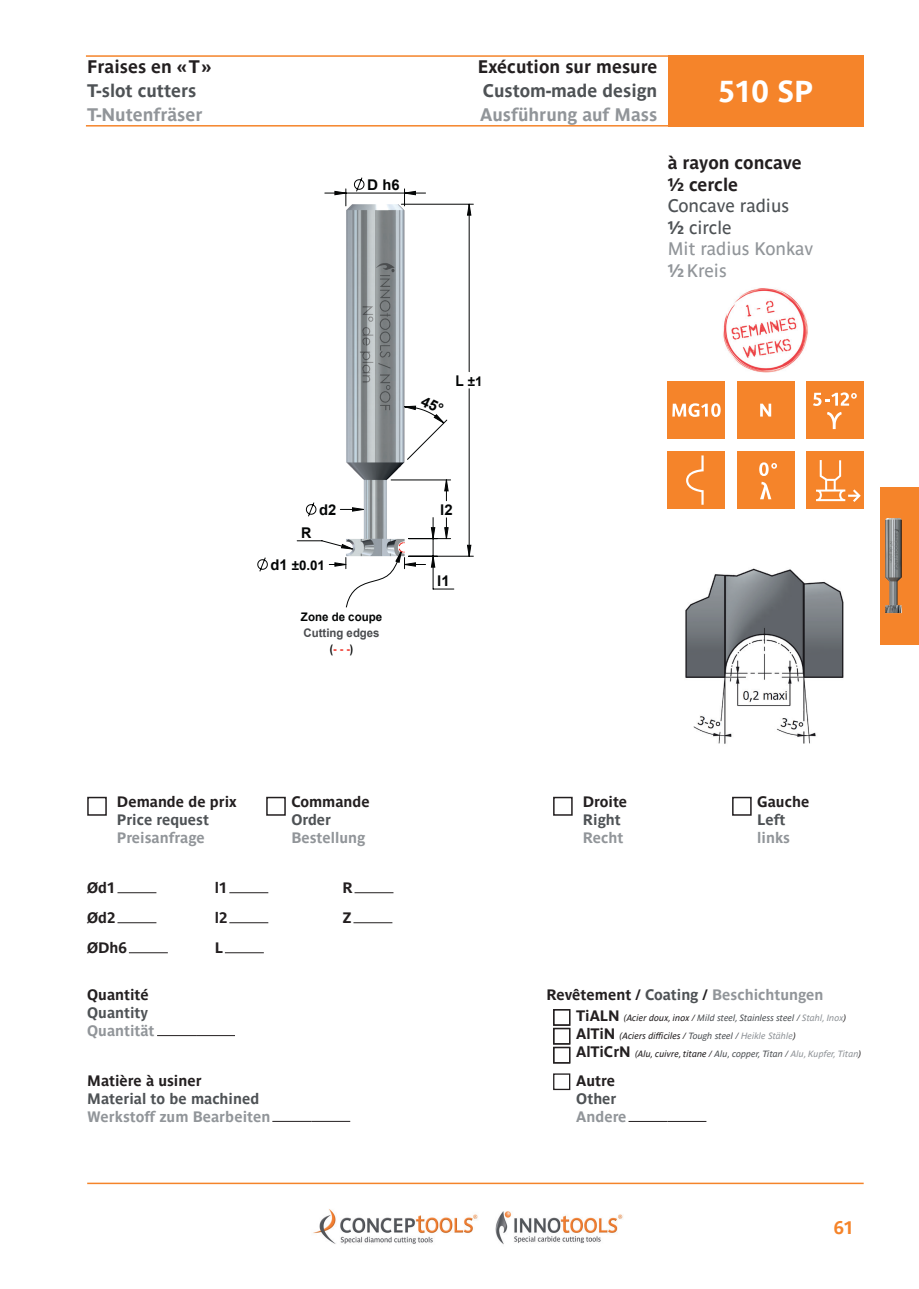
<style>
.page{position:relative;width:919px;height:1289px;background:#fff}
.page>*{position:absolute;margin:0;border:0;box-sizing:border-box;transform-origin:0 0}
.t1{font:700 30px "Parisine Std";color:#fff}
.t2{font:700 18px/21.6px "Parisine Std";color:#231f20}
.t3{font:18px/21.6px "Parisine Std";color:#919599}
.t4{font:700 18px "Parisine Std";color:#4e5255}
.t5{font:700 18px "Parisine Std";color:#919599}
.t6{font:700 18px "Parisine Std";color:#f5842a}
.t7{font:700 15px "Parisine Std";color:#919599}
.t8{font:700 15px "Parisine Std";color:#231f20}
.t9{font:700 15px "Parisine Std";color:#4e5255}
.t10{font:700 14.85px "Arial";color:#030505}
.t11{font:700 14.85px "Arial";color:#030505;scale:.96 1}
.t12{font:700 13.35px "Arial";color:#030505}
.t13{font:700 11.85px/16px "Arial";color:#4a4c4f;text-align:center;scale:.96 1}
.t14{font:700 11.85px "Arial";color:#030505}
.t15{font:italic 9px/18px "Parisine Std";color:#231f20}
.s1{color:#4e5255}
.s2{font-weight:700;color:#4e5255}
.s3{font-weight:700}
.s4{font-size:14.85px}
.s5{color:#030505}
.s6{color:#ee2d23}
.s7{color:#231f20}
.s8{font-weight:700;font-style:normal;font-size:15px}
.s9{color:#919599}
</style>
<div class="page">
<hr style="left:87px;top:1182px;width:776px;height:2px;background:#f5842a">
<img style="left:313px;top:1209px;width:165px;height:35px">
<img style="left:495px;top:1211px;width:128px;height:34px">
<div style="left:880px;top:486px;width:38px;height:158px;background:#f5842a"></div>
<div style="left:667px;top:55px;width:196px;height:71px;background:#f5842a"></div>
<hr style="left:86px;top:125px;width:593px;height:1px;background:#f5842a">
<hr style="left:86px;top:55px;width:593px;height:2px;background:#f5842a">
<div style="left:553px;top:1009px;width:17px;height:16px;border:1px solid #231f20"></div>
<div style="left:553px;top:1027px;width:17px;height:17px;border:1px solid #231f20"></div>
<div style="left:553px;top:1046px;width:17px;height:17px;border:1px solid #231f20"></div>
<div style="left:553px;top:1073px;width:17px;height:17px;border:1px solid #231f20"></div>
<div style="left:87px;top:796px;width:20px;height:19px;border:2px solid #231f20"></div>
<div style="left:266px;top:796px;width:20px;height:19px;border:2px solid #231f20"></div>
<hr style="left:117px;top:892px;width:39px;height:1px;background:#231f20">
<hr style="left:229px;top:892px;width:39px;height:1px;background:#231f20">
<hr style="left:354px;top:892px;width:39px;height:1px;background:#231f20">
<hr style="left:117px;top:922px;width:39px;height:1px;background:#231f20">
<hr style="left:229px;top:922px;width:39px;height:1px;background:#231f20">
<hr style="left:353px;top:922px;width:39px;height:1px;background:#231f20">
<hr style="left:129px;top:952px;width:39px;height:1px;background:#231f20">
<hr style="left:225px;top:952px;width:39px;height:1px;background:#231f20">
<div style="left:553px;top:796px;width:19px;height:19px;border:2px solid #231f20"></div>
<div style="left:732px;top:796px;width:19px;height:19px;border:2px solid #231f20"></div>
<hr style="left:157px;top:1035px;width:39px;height:1px;background:#231f20">
<hr style="left:196px;top:1035px;width:39px;height:1px;background:#231f20">
<hr style="left:272px;top:1120px;width:39px;height:1px;background:#231f20">
<hr style="left:311px;top:1120px;width:39px;height:1px;background:#231f20">
<hr style="left:628px;top:1120px;width:39px;height:1px;background:#231f20">
<hr style="left:667px;top:1120px;width:39px;height:1px;background:#231f20">
<img style="left:685px;top:568px;width:159px;height:176px">
<img style="left:723px;top:288px;width:85px;height:85px">
<div style="left:806px;top:381px;width:57px;height:58px;background:#f5842a"></div>
<svg style="left:813px;top:392px;width:43px;height:14px"></svg>
<svg style="left:827px;top:412px;width:14px;height:17px"></svg>
<div style="left:667px;top:381px;width:58px;height:58px;background:#f5842a"></div>
<svg style="left:672px;top:403px;width:48px;height:14px"></svg>
<div style="left:736px;top:381px;width:58px;height:58px;background:#f5842a"></div>
<svg style="left:760px;top:403px;width:11px;height:13px"></svg>
<div style="left:806px;top:451px;width:57px;height:58px;background:#f5842a"></div>
<svg style="left:816px;top:460px;width:44px;height:42px"></svg>
<div style="left:667px;top:451px;width:58px;height:58px;background:#f5842a"></div>
<svg style="left:686px;top:455px;width:17px;height:49px"></svg>
<div style="left:736px;top:451px;width:58px;height:58px;background:#f5842a"></div>
<svg style="left:759px;top:462px;width:18px;height:14px"></svg>
<svg style="left:760px;top:482px;width:11px;height:17px"></svg>
<svg style="left:257px;top:557px;width:11px;height:15px"></svg>
<svg style="left:353px;top:177px;width:12px;height:13px"></svg>
<hr style="left:401px;top:204px;width:72px;height:1px;background:#030505">
<hr style="left:408px;top:556px;width:65px;height:1px;background:#030505">
<svg style="left:325px;top:189px;width:21px;height:7px"></svg>
<svg style="left:335px;top:191px;width:136px;height:366px"></svg>
<svg style="left:296px;top:480px;width:158px;height:128px"></svg>
<img style="left:885px;top:518px;width:17px;height:96px">
<svg style="left:403px;top:395px;width:45px;height:65px"></svg>
<h2 class="t2" style="left:87px;top:55px;width:126px">Fraises en «T»</h2>
<h2 class="t2" style="left:478px;top:55px;width:181px">Exécution sur mesure</h2>
<h2 class="t4" style="left:87px;top:80px;width:111px">T-slot cutters</h2>
<h2 class="t4" style="left:482px;top:80px;width:176px">Custom-made design</h2>
<h2 class="t5" style="left:87px;top:104px;width:117px">T-Nutenfräser</h2>
<h2 class="t5" style="left:480px;top:104px;width:179px">Ausführung auf Mass</h2>
<h1 class="t1" style="left:718px;top:73px;width:96px">510 SP</h1>
<h3 class="t10" style="left:367px;top:174px;width:34px">D h6</h3>
<h2 class="t2" style="left:667px;top:152px;width:136px">à rayon concave ½ cercle</h2>
<h2 class="t3" style="left:667px;top:195px;width:147px"><span class="s1">Concave radius<br></span><span class="s2">½</span> <span class="s1">circle<br></span>Mit radius Konkav <span class="s3">½</span> Kreis</h2>
<h3 class="t12" style="left:455px;top:371px;width:28px"><span class="s4">L</span> ±1</h3>
<h3 class="t11" style="left:301px;top:522px;width:12px">R</h3>
<h3 class="t10" style="left:319px;top:499px;width:19px">d2</h3>
<h3 class="t12" style="left:270px;top:556px;width:56px"><span class="s4">d1</span> ±0.01</h3>
<h3 class="t14" style="left:301px;top:608px;width:83px">Zone de coupe</h3>
<h3 class="t13" style="left:303px;top:625px;width:81px">Cutting edges <span class="s5">(</span><span class="s6">- - -</span><span class="s5">)</span></h3>
<h3 class="t10" style="left:440px;top:499px;width:14px">l2</h3>
<h3 class="t10" style="left:437px;top:570px;width:14px">l1</h3>
<h3 class="t8" style="left:117px;top:793px;width:121px">Demande de prix</h3>
<h3 class="t8" style="left:291px;top:793px;width:80px">Commande</h3>
<h3 class="t9" style="left:117px;top:811px;width:94px">Price request</h3>
<h3 class="t9" style="left:291px;top:811px;width:41px">Order</h3>
<h3 class="t7" style="left:117px;top:829px;width:89px">Preisanfrage</h3>
<h3 class="t7" style="left:291px;top:829px;width:75px">Bestellung</h3>
<h3 class="t8" style="left:87px;top:879px;width:30px">Ød1</h3>
<h3 class="t8" style="left:215px;top:879px;width:14px">l1</h3>
<h3 class="t8" style="left:342px;top:879px;width:12px">R</h3>
<h3 class="t8" style="left:87px;top:909px;width:30px">Ød2</h3>
<h3 class="t8" style="left:215px;top:909px;width:14px">l2</h3>
<h3 class="t8" style="left:342px;top:909px;width:11px">Z</h3>
<h3 class="t8" style="left:87px;top:939px;width:41px">ØDh6</h3>
<h3 class="t8" style="left:215px;top:939px;width:10px">L</h3>
<h3 class="t8" style="left:87px;top:986px;width:63px">Quantité</h3>
<h3 class="t9" style="left:87px;top:1004px;width:62px">Quantity</h3>
<h3 class="t7" style="left:87px;top:1022px;width:69px">Quantität</h3>
<h3 class="t8" style="left:87px;top:1071px;width:116px">Matière à usiner</h3>
<h3 class="t9" style="left:87px;top:1089px;width:174px">Material to be machined</h3>
<h3 class="t7" style="left:87px;top:1107px;width:185px">Werkstoff zum Bearbeiten</h3>
<h3 class="t8" style="left:583px;top:793px;width:46px">Droite</h3>
<h3 class="t8" style="left:757px;top:793px;width:53px">Gauche</h3>
<h3 class="t9" style="left:583px;top:811px;width:39px">Right</h3>
<h3 class="t9" style="left:757px;top:811px;width:30px">Left</h3>
<h3 class="t7" style="left:583px;top:829px;width:42px">Recht</h3>
<h3 class="t7" style="left:757px;top:829px;width:34px">links</h3>
<h3 class="t7" style="left:546px;top:986px;width:278px"><span class="s7">Revêtement /</span> <span class="s1">Coating</span> <span class="s7">/</span> Beschichtungen</h3>
<p class="t15" style="left:576px;top:1008px;width:286px"><span class="s8">TiALN</span> (Acier doux, inox / <span class="s1">Mild steel, Stainless steel /</span> <span class="s9">Stahl, Inox</span>)<br><span class="s8">AlTiN</span> (Aciers difficiles / <span class="s1">Tough steel /</span> <span class="s9">Heikle Stähle</span>)<br><span class="s8">AlTiCrN</span> (Alu, cuivre, titane / <span class="s1">Alu, copper, Titan /</span> <span class="s9">Alu, Kupfer, Titan</span>)</p>
<h3 class="t8" style="left:576px;top:1071px;width:40px">Autre</h3>
<h3 class="t9" style="left:576px;top:1089px;width:42px">Other</h3>
<h3 class="t7" style="left:576px;top:1107px;width:52px">Andere</h3>
<h2 class="t6" style="left:833px;top:1216px;width:22px">61</h2>
</div>
